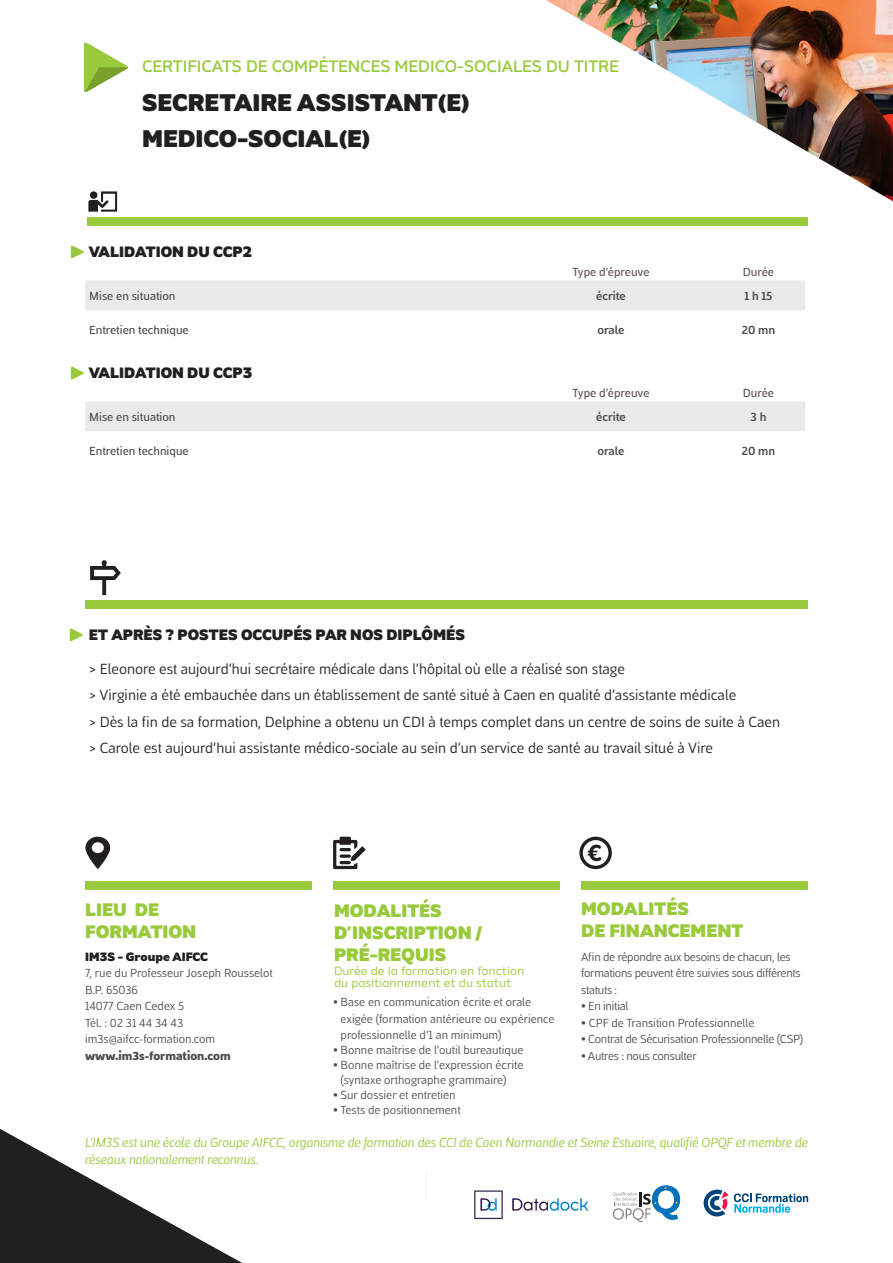
<style>
.page{position:relative;width:893px;height:1263px;background:#fff}
.page>*{position:absolute;margin:0;border:0;box-sizing:border-box;transform-origin:0 0}
.t1{font:24px/36px "Amino Regular 9";color:#231f20}
.t2{font:18px/21.6px "Amino Regular 9";color:#99ca3b}
.t3{font:16.5px "Amino Regular 5";color:#99ca3b}
.t4{font:15px/26.5px "Mestre";color:#231f20}
.t5{font:15px "Amino Regular 9";color:#231f20}
.t6{font:italic 13.5px/16.5px "Mestre";letter-spacing:-.01em;color:#99ca3b}
.t7{font:12px/16.5px "Mestre";color:#4b4c4d}
.t8{font:12px/16.5px "Mestre";letter-spacing:-.02em;color:#4b4c4d}
.t9{font:500 12px "Mestre";color:#4b4c4d}
.t10{font:12px/12px "Amino Alt Regular 2";color:#99ca3b}
.t11{font:500 12px "Mestre";color:#63525b}
.t12{font:700 12px "Mestre";color:#4b4c4d}
.t13{font:800 12px "Mestre";color:#4b4c4d}
.t14{font:12px "Amino Regular 9";color:#231f20}
</style>
<div class="page">
<svg style="left:333px;top:837px;width:33px;height:32px"></svg>
<svg style="left:85px;top:836px;width:26px;height:33px"></svg>
<svg style="left:581px;top:838px;width:29px;height:29px"></svg>
<div style="left:579px;top:837px;width:33px;height:32px;border:3px solid #231f20;border-radius:50%"></div>
<svg style="left:587px;top:845px;width:14px;height:16px"></svg>
<svg style="left:84px;top:42px;width:44px;height:51px"></svg>
<div style="left:85px;top:881px;width:227px;height:8px;background:#99ca3b"></div>
<div style="left:333px;top:881px;width:227px;height:8px;background:#99ca3b"></div>
<div style="left:581px;top:881px;width:227px;height:8px;background:#99ca3b"></div>
<img style="left:546px;top:0;width:347px;height:201px">
<svg style="left:0;top:1129px;width:242px;height:134px"></svg>
<svg style="left:71px;top:245px;width:13px;height:14px"></svg>
<div style="left:85px;top:280px;width:720px;height:30px;background:#e9eaeb"></div>
<div style="left:87px;top:218px;width:721px;height:8px;background:#99ca3b"></div>
<svg style="left:88px;top:191px;width:29px;height:21px"></svg>
<div style="left:90px;top:191px;width:7px;height:8px;background:#231f20;border-radius:50%"></div>
<svg style="left:71px;top:366px;width:13px;height:14px"></svg>
<div style="left:85px;top:402px;width:720px;height:29px;background:#e9eaeb"></div>
<div style="left:85px;top:601px;width:723px;height:8px;background:#99ca3b"></div>
<svg style="left:70px;top:628px;width:13px;height:14px"></svg>
<svg style="left:90px;top:560px;width:31px;height:35px"></svg>
<img style="left:474px;top:1190px;width:139px;height:29px">
<svg style="left:704px;top:1189px;width:24px;height:27px"></svg>
<svg style="left:734px;top:1193px;width:74px;height:20px"></svg>
<svg style="left:613px;top:1185px;width:67px;height:37px"></svg>
<h3 class="t3" style="left:142px;top:56px;width:478px">CERTIFICATS DE COMPÉTENCES MEDICO-SOCIALES DU TITRE</h3>
<h1 class="t1" style="left:142px;top:84px;width:329px">SECRETAIRE ASSISTANT(E)<br>MEDICO-SOCIAL(E)</h1>
<p class="t5" style="left:89px;top:242px;width:165px">VALIDATION DU CCP2</p>
<p class="t11" style="left:572px;top:263px;width:79px">Type d’épreuve</p>
<p class="t11" style="left:743px;top:263px;width:33px">Durée</p>
<p class="t9" style="left:89px;top:286px;width:88px">Mise en situation</p>
<p class="t12" style="left:596px;top:286px;width:31px">écrite</p>
<p class="t12" style="left:744px;top:286px;width:29px">1 h 15</p>
<p class="t9" style="left:89px;top:321px;width:101px">Entretien technique</p>
<p class="t12" style="left:597px;top:320px;width:29px">orale</p>
<p class="t12" style="left:742px;top:320px;width:35px">20 mn</p>
<p class="t5" style="left:89px;top:363px;width:165px">VALIDATION DU CCP3</p>
<p class="t11" style="left:572px;top:384px;width:79px">Type d’épreuve</p>
<p class="t11" style="left:743px;top:384px;width:33px">Durée</p>
<p class="t9" style="left:89px;top:408px;width:88px">Mise en situation</p>
<p class="t12" style="left:596px;top:407px;width:31px">écrite</p>
<p class="t12" style="left:751px;top:407px;width:17px">3 h</p>
<p class="t9" style="left:89px;top:442px;width:101px">Entretien technique</p>
<p class="t12" style="left:597px;top:441px;width:29px">orale</p>
<p class="t12" style="left:742px;top:441px;width:35px">20 mn</p>
<p class="t5" style="left:89px;top:625px;width:378px">ET APRÈS ? POSTES OCCUPÉS PAR NOS DIPLÔMÉS</p>
<p class="t4" style="left:89px;top:654px;width:693px">&gt; Eleonore est aujourd’hui secrétaire médicale dans l’hôpital où elle a réalisé son stage<br>&gt; Virginie a été embauchée dans un établissement de santé situé à Caen en qualité d’assistante médicale<br>&gt; Dès la fin de sa formation, Delphine a obtenu un CDI à temps complet dans un centre de soins de suite à Caen &gt; Carole est aujourd’hui assistante médico-sociale au sein d’un service de santé au travail situé à Vire</p>
<h2 class="t2" style="left:85px;top:899px;width:113px">LIEU DE<br>FORMATION</h2>
<p class="t14" style="left:85px;top:949px;width:125px">IM3S - Groupe AIFCC</p>
<p class="t7" style="left:85px;top:964px;width:189px">7, rue du Professeur Joseph Rousselot<br>B.P. 65036<br>14077 Caen Cedex 5<br>Tél. : 02 31 44 34 43 im3s@aifcc-formation.com</p>
<p class="t13" style="left:85px;top:1046px;width:147px">www.im3s-formation.com</p>
<h2 class="t2" style="left:334px;top:900px;width:150px">MODALITÉS<br>D’INSCRIPTION /<br>PRÉ-REQUIS</h2>
<p class="t10" style="left:334px;top:964px;width:192px">Durée de la formation en fonction du positionnement et du statut</p>
<p class="t7" style="left:341px;top:993px;width:215px;text-indent:-8px">• Base en communication écrite et orale exigée (formation antérieure ou expérience professionnelle d’1 an minimum)</p>
<p class="t7" style="left:333px;top:1041px;width:192px">• Bonne maîtrise de l’outil bureautique</p>
<p class="t7" style="left:341px;top:1057px;width:184px;line-height:15px;text-indent:-8px">• Bonne maîtrise de l’expression écrite (syntaxe orthographe grammaire)</p>
<p class="t7" style="left:333px;top:1086px;width:124px">• Sur dossier et entretien</p>
<p class="t7" style="left:333px;top:1101px;width:129px">• Tests de positionnement</p>
<h2 class="t2" style="left:581px;top:898px;width:164px">MODALITÉS<br>DE FINANCEMENT</h2>
<p class="t8" style="left:581px;top:947px;width:221px">Afin de répondre aux besoins de chacun, les formations peuvent être suivies sous différents statuts :</p>
<p class="t8" style="left:581px;top:997px;width:49px">• En initial</p>
<p class="t7" style="left:581px;top:1013px;width:175px">• CPF de Transition Professionnelle</p>
<p class="t8" style="left:581px;top:1030px;width:224px">• Contrat de Sécurisation Professionnelle (CSP)</p>
<p class="t8" style="left:581px;top:1046px;width:117px">• Autres : nous consulter</p>
<p class="t6" style="left:85px;top:1134px;width:725px">L’IM3S est une école du Groupe AIFCC, organisme de formation des CCI de Caen Normandie et Seine Estuaire, qualifié OPQF et membre de réseaux nationalement reconnus.</p>
</div>
